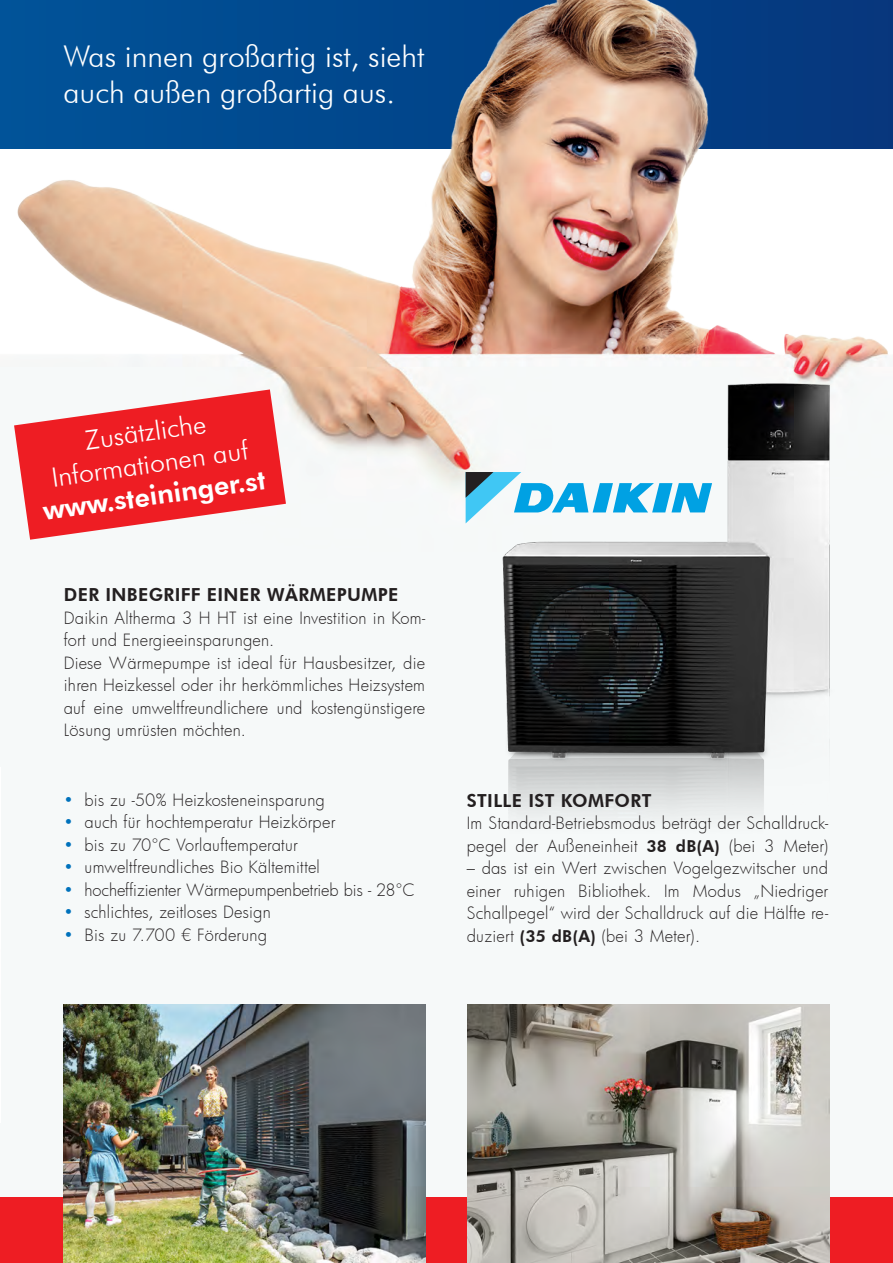
<style>
.page{position:relative;width:893px;height:1263px;background:#fff}
.page>*{position:absolute;margin:0;border:0;box-sizing:border-box;transform-origin:0 0}
.t1{font:300 30px "Futura BT";color:#fff}
.t2{font:300 26.7px "Futura BT";color:#fff}
.t3{font:800 26.7px "Futura BT";color:#fff}
.t4{font:800 18px "Futura BT";letter-spacing:.02em;color:#231f20}
.t5{font:300 16.5px/22.5px "Futura";letter-spacing:.015em;color:#231f20}
.t6{font:300 16.5px "Futura";letter-spacing:-.005em;color:#231f20}
.s1{color:#0072bc}
.s2{font-family:"Futura BT";font-weight:800}
</style>
<div class="page">
<img style="left:0;top:0;width:893px;height:1198px">
<img style="left:0;top:767px;width:1px;height:355px">
<div style="left:0;top:1198px;width:893px;height:65px;background:#ee1d23"></div>
<img style="left:64px;top:1004px;width:361px;height:259px">
<img style="left:468px;top:1004px;width:361px;height:259px">
<img style="left:425px;top:373px;width:437px;height:503px">
<svg style="left:14px;top:389px;width:272px;height:151px"></svg>
<svg style="left:466px;top:472px;width:246px;height:51px"></svg>
<p class="t1" style="left:63px;top:39px;width:363px">Was innen großartig ist, sieht</p>
<p class="t1" style="left:63px;top:75px;width:333px">auch außen großartig aus.</p>
<p class="t2" style="left:83px;top:424px;width:124px;rotate:-8deg">Zusätzliche</p>
<p class="t2" style="left:49px;top:461px;width:200px;rotate:-8deg">Informationen auf</p>
<p class="t3" style="left:41px;top:495px;width:226px;rotate:-8deg">www.steininger.st</p>
<p class="t4" style="left:64px;top:584px;width:336px">DER INBEGRIFF EINER WÄRMEPUMPE</p>
<p class="t5" style="left:64px;top:606px;width:363px">Daikin Altherma 3 H HT ist eine Investition in Kom&shy;fort und Energieeinsparungen.</p>
<p class="t5" style="left:64px;top:651px;width:363px;text-align:justify">Diese Wärmepumpe ist ideal für Hausbesitzer, die ihren Heizkessel oder ihr herkömmliches Heizsystem auf eine umweltfreundlichere und kostengünstigere Lösung umrüsten möchten.</p>
<p class="t5" style="left:63px;top:788px;width:263px"><span class="s1">•</span> bis zu -50% Heizkosteneinsparung</p>
<p class="t5" style="left:63px;top:810px;width:273px"><span class="s1">•</span> auch für hochtemperatur Heizkörper</p>
<p class="t5" style="left:63px;top:833px;width:236px"><span class="s1">•</span> bis zu 70°C Vorlauftemperatur</p>
<p class="t5" style="left:63px;top:855px;width:258px"><span class="s1">•</span> umweltfreundliches Bio Kältemittel</p>
<p class="t6" style="left:63px;top:878px;width:353px"><span class="s1">•</span> hocheffizienter Wärmepumpenbetrieb bis - 28°C</p>
<p class="t5" style="left:63px;top:900px;width:209px"><span class="s1">•</span> schlichtes, zeitloses Design</p>
<p class="t5" style="left:63px;top:923px;width:205px"><span class="s1">•</span> Bis zu 7.700 € Förderung</p>
<p class="t4" style="left:467px;top:789px;width:186px">STILLE IST KOMFORT</p>
<p class="t5" style="left:467px;top:812px;width:363px">Im Standard-Betriebsmodus beträgt der Schalldruck&shy;pegel der Außeneinheit <span class="s2">38 dB(A)</span> (bei 3 Meter)</p>
<p class="t5" style="left:467px;top:857px;width:363px;text-align:justify">– das ist ein Wert zwischen Vogelgezwitscher und einer ruhigen Bibliothek. Im Modus „Niedriger Schallpegel“ wird der Schalldruck auf die Hälfte re&shy;duziert <span class="s2">(35 dB(A)</span> (bei 3 Meter).</p>
</div>
